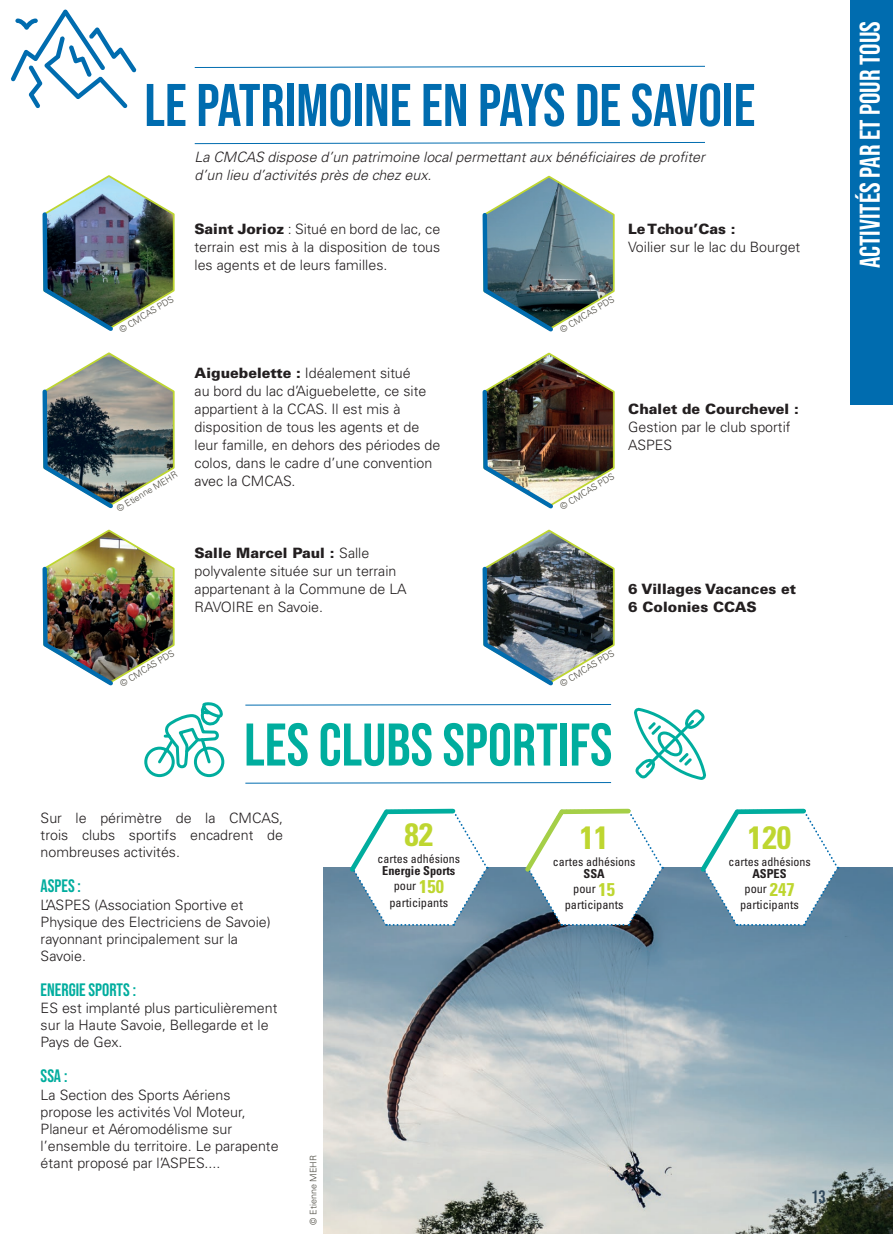
<style>
.page{position:relative;width:893px;height:1234px;background:#fff}
.page>*{position:absolute;margin:0;border:0;box-sizing:border-box;transform-origin:0 0}
.t1{font:60px "Bebas Neue";color:#006caf}
.t2{font:60px "Bebas Neue";color:#00ad9e}
.t3{font:700 condensed 32.25px "Univers LT Std";letter-spacing:.005em;color:#bed630}
.t4{font:28.5px "Bebas Neue";color:#fff}
.t5{font:18px "Bebas Neue";color:#00ad9e}
.t6{font:18px "Bebas Neue";color:#31485a}
.t7{font:300 14.25px/18px "Univers LT Std";color:#231f20}
.t8{font:italic 300 14.25px/18px "Univers LT Std";color:#231f20}
.t9{font:900 14.25px/18px "Univers LT Std";color:#231f20}
.t10{font:condensed 12.3px/14.9px "Univers LT Std";color:#231f20;text-align:center}
.t11{font:700 condensed 12.3px/14.9px "Univers LT Std";color:#231f20;text-align:center}
.t12{font:condensed 12px "Univers LT Std";color:#231f20}
.t13{font:300 9px "Univers LT Std";color:#4b4940}
.s1{font-weight:900}
.s2{font-weight:400}
.s3{font-size:18.45px;color:#bed630}
.s4{font-weight:700}
.s5{font-weight:700;font-size:18.45px;color:#bed630}
</style>
<div class="page">
<div style="left:850px;top:0;width:43px;height:404px;background:#006caf"></div>
<img style="left:324px;top:867px;width:569px;height:366px">
<svg style="left:194px;top:66px;width:511px;height:2px"></svg>
<svg style="left:194px;top:142px;width:511px;height:2px"></svg>
<svg style="left:245px;top:704px;width:367px;height:1px"></svg>
<svg style="left:245px;top:782px;width:367px;height:1px"></svg>
<img style="left:42px;top:175px;width:133px;height:156px">
<svg style="left:482px;top:529px;width:133px;height:157px"></svg>
<svg style="left:42px;top:352px;width:133px;height:157px"></svg>
<svg style="left:482px;top:175px;width:133px;height:157px"></svg>
<img style="left:482px;top:352px;width:133px;height:157px">
<svg style="left:346px;top:808px;width:142px;height:117px"></svg>
<svg style="left:696px;top:808px;width:143px;height:117px"></svg>
<svg style="left:521px;top:808px;width:143px;height:117px"></svg>
<svg style="left:11px;top:10px;width:126px;height:98px"></svg>
<svg style="left:634px;top:707px;width:72px;height:72px"></svg>
<img style="left:42px;top:529px;width:183px;height:249px">
<h1 class="t1" style="left:144px;top:71px;width:613px">LE PATRIMOINE EN PAYS DE SAVOIE</h1>
<p class="t8" style="left:195px;top:148px;width:512px">La CMCAS dispose d’un patrimoine local permettant aux bénéficiaires de profiter d’un lieu d’activités près de chez eux.</p>
<p class="t7" style="left:195px;top:220px;width:247px;text-align:justify"><span class="s1">Saint Jorioz</span> : Situé en bord de lac, ce terrain est mis à la disposition de tous les agents et de leurs familles.</p>
<p class="t9" style="left:628px;top:220px;width:109px">Le Tchou’Cas :</p>
<p class="t7" style="left:628px;top:238px;width:174px">Voilier sur le lac du Bourget</p>
<p class="t13" style="left:117px;top:325px;width:63px;rotate:-31deg">© CMCAS PDS</p>
<p class="t13" style="left:558px;top:325px;width:63px;rotate:-31deg">© CMCAS PDS</p>
<p class="t13" style="left:115px;top:504px;width:71px;rotate:-31deg">© Etienne MEHR</p>
<p class="t7" style="left:195px;top:364px;width:247px"><span class="s1">Aiguebelette :</span> Idéalement situé<br>au bord du lac d’Aiguebelette, ce site appartient à la CCAS. Il est mis à disposition de tous les agents et de leur famille, en dehors des périodes de colos, dans le cadre d’une convention avec la CMCAS.</p>
<p class="t13" style="left:558px;top:502px;width:63px;rotate:-31deg">© CMCAS PDS</p>
<p class="t9" style="left:628px;top:400px;width:172px">Chalet de Courchevel :</p>
<p class="t7" style="left:628px;top:418px;width:164px">Gestion par le club sportif<br>ASPES</p>
<p class="t7" style="left:195px;top:544px;width:214px"><span class="s1">Salle Marcel Paul :</span> Salle polyvalente située sur un terrain appartenant à la Commune de LA<br>RAVOIRE en Savoie.</p>
<p class="t9" style="left:628px;top:580px;width:169px">6 Villages Vacances et<br>6 Colonies CCAS</p>
<p class="t13" style="left:118px;top:679px;width:63px;rotate:-31deg">© CMCAS PDS</p>
<p class="t13" style="left:558px;top:679px;width:63px;rotate:-31deg">© CMCAS PDS</p>
<h1 class="t2" style="left:244px;top:710px;width:370px">LES CLUBS SPORTIFS</h1>
<p class="t7" style="left:41px;top:809px;width:244px;line-height:17.1px;text-align:justify">Sur le périmètre de la CMCAS, trois clubs sportifs encadrent de nombreuses activités.</p>
<p class="t5" style="left:41px;top:875px;width:42px">ASPES :</p>
<p class="t7" style="left:41px;top:895px;width:232px;line-height:17.1px">L’ASPES (Association Sportive et<br>Physique des Electriciens de Savoie) rayonnant principalement sur la<br>Savoie.</p>
<p class="t5" style="left:41px;top:979px;width:97px">ENERGIE SPORTS :</p>
<p class="t7" style="left:41px;top:999px;width:238px;line-height:17.1px">ES est implanté plus particulièrement sur la Haute Savoie, Bellegarde et le<br>Pays de Gex.</p>
<p class="t5" style="left:41px;top:1065px;width:28px">SSA :</p>
<p class="t7" style="left:41px;top:1085px;width:239px;line-height:17.1px">La Section des Sports Aériens propose les activités Vol Moteur,<br>Planeur et Aéromodélisme sur l’ensemble du territoire. Le parapente étant proposé par l’ASPES....</p>
<p class="t13" style="left:308px;top:1224px;width:71px;rotate:-90deg">© Etienne MEHR</p>
<h2 class="t3" style="left:404px;top:814px;width:30px">82</h2>
<p class="t12" style="left:378px;top:850px;width:84px">cartes adhésions</p>
<p class="t11" style="left:382px;top:863px;width:75px">Energie Sports <span class="s2">pour</span> <span class="s3">150</span></p>
<p class="t10" style="left:389px;top:894px;width:60px">participants</p>
<h2 class="t3" style="left:580px;top:817px;width:30px">11</h2>
<p class="t12" style="left:553px;top:853px;width:84px">cartes adhésions</p>
<p class="t10" style="left:573px;top:865px;width:43px"><span class="s4">SSA </span>pour <span class="s5">15</span></p>
<p class="t10" style="left:565px;top:896px;width:60px">participants</p>
<h2 class="t3" style="left:748px;top:817px;width:45px">120</h2>
<p class="t12" style="left:728px;top:853px;width:84px">cartes adhésions</p>
<p class="t11" style="left:744px;top:865px;width:52px">ASPES <span class="s2">pour</span> <span class="s3">247</span></p>
<p class="t10" style="left:740px;top:896px;width:60px">participants</p>
<p class="t6" style="left:811px;top:1185px;width:16px">13</p>
<h3 class="t4" style="left:854px;top:268px;width:248px;rotate:-90deg">activités par et pour tous</h3>
</div>
